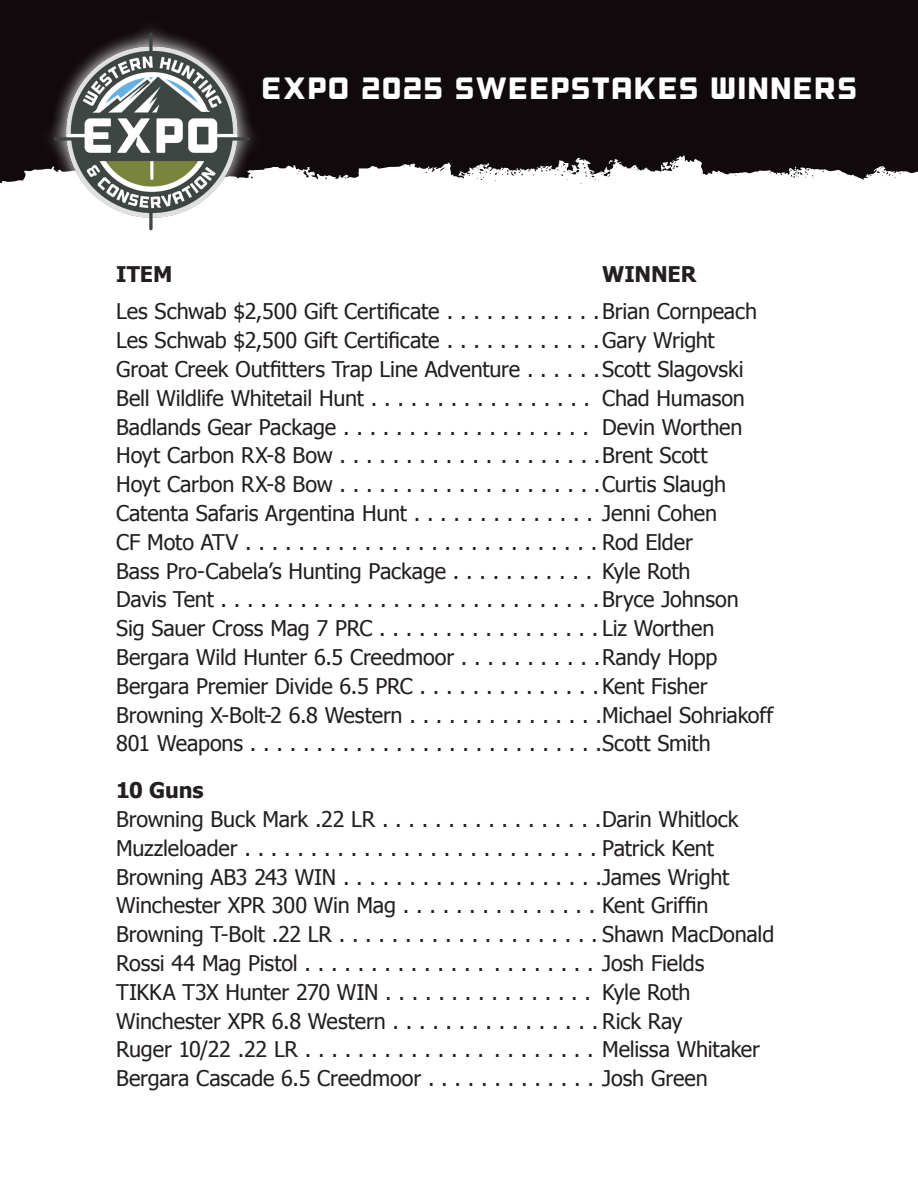
<style>
.page{position:relative;width:918px;height:1188px;background:#fff}
.page>*{position:absolute;margin:0;border:0;box-sizing:border-box;transform-origin:0 0}
.t1{font:30.6px "Outage";letter-spacing:-.005em;color:#fff}
.t2{font:21.6px "Tahoma";letter-spacing:-.01em;color:#231f20}
.t3{font:700 21.6px "Tahoma";letter-spacing:-.005em;color:#231f20}
</style>
<div class="page">
<svg style="left:0;top:0;width:918px;height:184px;background:#221c1d"></svg>
<div style="left:38px;top:18px;width:227px;height:166px;background:#110a0c"></div>
<img style="left:50px;top:29px;width:204px;height:202px">
<p class="t1" style="left:261px;top:70px;width:598px">EXPO 2025 SWEEPSTAKES WINNERS</p>
<p class="t3" style="left:116px;top:259px;width:58px">ITEM</p>
<p class="t3" style="left:602px;top:259px;width:96px">WINNER</p>
<p class="t2" style="left:116px;top:297px;width:642px">Les Schwab $2,500 Gift Certificate . . . . . . . . . . . .Brian Cornpeach</p>
<p class="t2" style="left:116px;top:326px;width:600px">Les Schwab $2,500 Gift Certificate . . . . . . . . . . . .Gary Wright</p>
<p class="t2" style="left:116px;top:355px;width:629px">Groat Creek Outfitters Trap Line Adventure . . . . . .Scott Slagovski</p>
<p class="t2" style="left:116px;top:384px;width:630px">Bell Wildlife Whitetail Hunt . . . . . . . . . . . . . . . . . Chad Humason</p>
<p class="t2" style="left:116px;top:412px;width:628px">Badlands Gear Package . . . . . . . . . . . . . . . . . . . Devin Worthen</p>
<p class="t2" style="left:116px;top:441px;width:593px">Hoyt Carbon RX-8 Bow . . . . . . . . . . . . . . . . . . . .Brent Scott</p>
<p class="t2" style="left:116px;top:470px;width:611px">Hoyt Carbon RX-8 Bow . . . . . . . . . . . . . . . . . . . .Curtis Slaugh</p>
<p class="t2" style="left:116px;top:499px;width:603px">Catenta Safaris Argentina Hunt . . . . . . . . . . . . . . Jenni Cohen</p>
<p class="t2" style="left:116px;top:528px;width:578px">CF Moto ATV . . . . . . . . . . . . . . . . . . . . . . . . . . . Rod Elder</p>
<p class="t2" style="left:116px;top:556px;width:576px">Bass Pro-Cabela’s Hunting Package . . . . . . . . . . . Kyle Roth</p>
<p class="t2" style="left:116px;top:585px;width:624px">Davis Tent . . . . . . . . . . . . . . . . . . . . . . . . . . . . .Bryce Johnson</p>
<p class="t2" style="left:116px;top:614px;width:600px">Sig Sauer Cross Mag 7 PRC . . . . . . . . . . . . . . . . . Liz Worthen</p>
<p class="t2" style="left:116px;top:643px;width:603px">Bergara Wild Hunter 6.5 Creedmoor . . . . . . . . . . .Randy Hopp</p>
<p class="t2" style="left:116px;top:672px;width:593px">Bergara Premier Divide 6.5 PRC . . . . . . . . . . . . . . Kent Fisher</p>
<p class="t2" style="left:116px;top:700px;width:659px">Browning X-Bolt-2 6.8 Western . . . . . . . . . . . . . . .Michael Sohriakoff</p>
<p class="t2" style="left:116px;top:729px;width:596px">801 Weapons . . . . . . . . . . . . . . . . . . . . . . . . . . .Scott Smith</p>
<p class="t3" style="left:116px;top:775px;width:89px">10 Guns</p>
<p class="t2" style="left:116px;top:805px;width:624px">Browning Buck Mark .22 LR . . . . . . . . . . . . . . . . .Darin Whitlock</p>
<p class="t2" style="left:116px;top:834px;width:599px">Muzzleloader . . . . . . . . . . . . . . . . . . . . . . . . . . . Patrick Kent</p>
<p class="t2" style="left:116px;top:862px;width:615px">Browning AB3 243 WIN . . . . . . . . . . . . . . . . . . . .James Wright</p>
<p class="t2" style="left:116px;top:891px;width:594px">Winchester XPR 300 Win Mag . . . . . . . . . . . . . . . Kent Griffin</p>
<p class="t2" style="left:116px;top:920px;width:660px">Browning T-Bolt .22 LR . . . . . . . . . . . . . . . . . . . . Shawn MacDonald</p>
<p class="t2" style="left:116px;top:949px;width:590px">Rossi 44 Mag Pistol . . . . . . . . . . . . . . . . . . . . . . Josh Fields</p>
<p class="t2" style="left:116px;top:978px;width:576px">TIKKA T3X Hunter 270 WIN . . . . . . . . . . . . . . . . Kyle Roth</p>
<p class="t2" style="left:116px;top:1006px;width:568px">Winchester XPR 6.8 Western . . . . . . . . . . . . . . . . Rick Ray</p>
<p class="t2" style="left:116px;top:1035px;width:645px">Ruger 10/22 .22 LR . . . . . . . . . . . . . . . . . . . . . . Melissa Whitaker</p>
<p class="t2" style="left:116px;top:1064px;width:593px">Bergara Cascade 6.5 Creedmoor . . . . . . . . . . . . . Josh Green</p>
</div>
